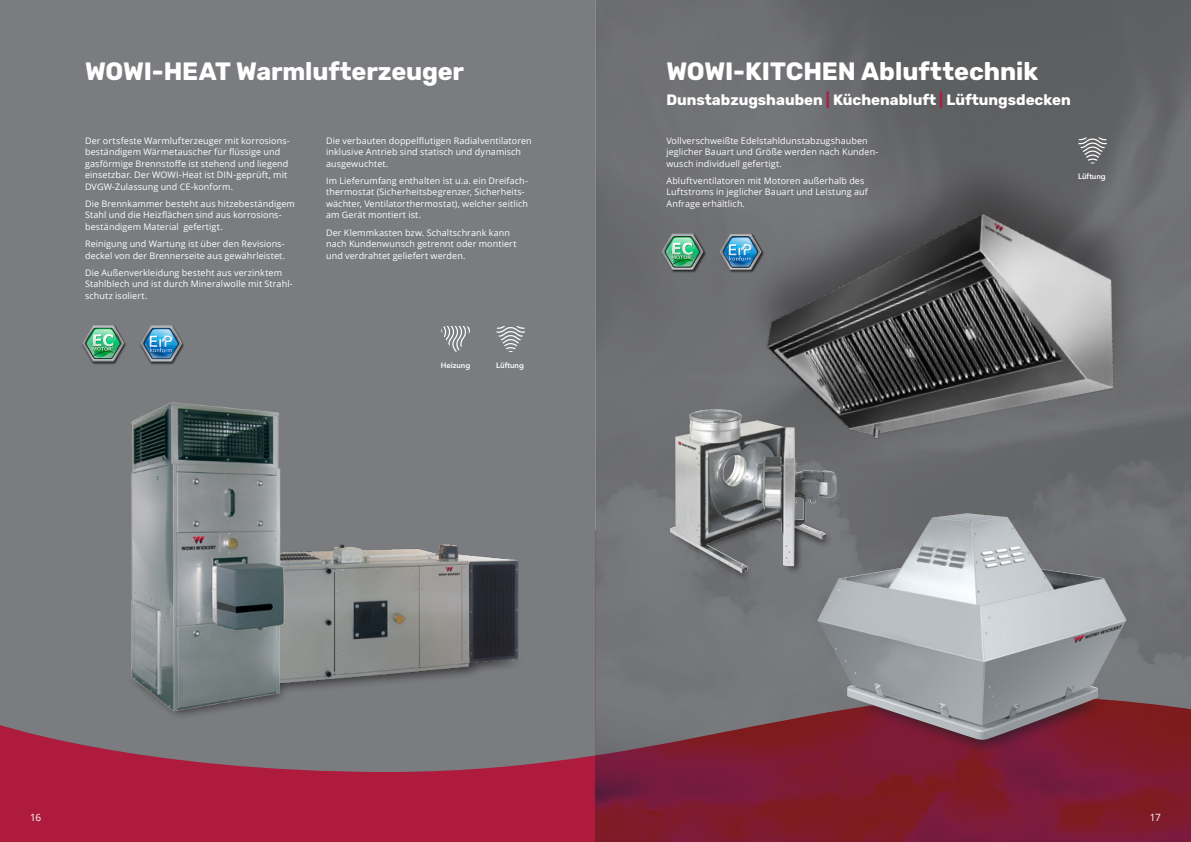
<style>
.page{position:relative;width:1191px;height:842px;background:#fff}
.page>*{position:absolute;margin:0;border:0;box-sizing:border-box;transform-origin:0 0}
.t1{font:700 25px "Rubik";letter-spacing:-.005em;color:#fff}
.t2{font:700 15px "Rubik";color:#fff}
.t3{font:10px "Open Sans";color:#fff}
.t4{font:9px/11.5px "Open Sans";letter-spacing:.01em;color:#fff}
.t5{font:600 7.7px "Avenir Next";letter-spacing:-.005em;color:#fff}
.t6{font:700 5.4px "Rubik";color:#fff}
.s1{color:#ae1b3d}
</style>
<div class="page">
<div style="left:0;top:531px;width:595px;height:311px;background:#ae1b3d"></div>
<img style="left:595px;top:755px;width:596px;height:87px">
<div style="left:0;top:0;width:595px;height:772px;background:#7a7c7f"></div>
<img style="left:595px;top:0;width:596px;height:755px">
<svg style="left:1078px;top:138px;width:29px;height:12px"></svg>
<img style="left:660px;top:232px;width:47px;height:42px">
<svg style="left:661px;top:234px;width:42px;height:36px;background:#689a81"></svg>
<img style="left:718px;top:232px;width:16px;height:42px">
<svg style="left:719px;top:234px;width:15px;height:36px"></svg>
<img style="left:81px;top:324px;width:47px;height:41px">
<svg style="left:82px;top:325px;width:42px;height:37px;background:#6b9d85"></svg>
<img style="left:139px;top:324px;width:47px;height:41px">
<svg style="left:140px;top:325px;width:42px;height:37px;background:#638ca7"></svg>
<div style="left:128px;top:637px;width:397px;height:84px;background:#7a7c7f"></div>
<img style="left:309px;top:532px;width:214px;height:156px">
<img style="left:109px;top:389px;width:200px;height:332px">
<div style="left:671px;top:499px;width:162px;height:83px;background:#231f20;opacity:.75"></div>
<svg style="left:747px;top:502px;width:75px;height:69px;background:#7e7f82"></svg>
<img style="left:670px;top:409px;width:77px;height:165px">
<div style="left:734px;top:150px;width:414px;height:288px;background:#231f20;opacity:.5"></div>
<img style="left:746px;top:200px;width:391px;height:247px">
<div style="left:856px;top:662px;width:248px;height:93px;background:#231f20;opacity:.75"></div>
<img style="left:817px;top:513px;width:309px;height:227px">
<svg style="left:441px;top:326px;width:29px;height:26px"></svg>
<svg style="left:496px;top:326px;width:29px;height:26px"></svg>
<h1 class="t1" style="left:85px;top:57px;width:380px">WOWI-HEAT Warmlufterzeuger</h1>
<p class="t4" style="left:85px;top:134px;width:206px">Der ortsfeste Warmlufterzeuger mit korrosions&shy;beständigem Wärmetauscher für flüssige und gasförmige Brennstoffe ist stehend und liegend einsetzbar. Der WOWI-Heat ist DIN-geprüft, mit DVGW-Zulassung und CE-konform.</p>
<p class="t4" style="left:85px;top:198px;width:211px">Die Brennkammer besteht aus hitzebeständigem<br>Stahl und die Heizflächen sind aus korrosions&shy;beständigem Material gefertigt.</p>
<p class="t4" style="left:85px;top:238px;width:201px">Reinigung und Wartung ist über den Revisions&shy;deckel von der Brennerseite aus gewährleistet.</p>
<p class="t4" style="left:85px;top:266px;width:209px">Die Außenverkleidung besteht aus verzinktem<br>Stahlblech und ist durch Mineralwolle mit Strahl&shy;schutz isoliert.</p>
<p class="t4" style="left:326px;top:134px;width:207px">Die verbauten doppelflutigen Radialventilatoren inklusive Antrieb sind statisch und dynamisch ausgewuchtet.</p>
<p class="t4" style="left:326px;top:175px;width:203px">Im Lieferumfang enthalten ist u.a. ein Dreifach&shy;thermostat (Sicherheitsbegrenzer, Sicherheits&shy;wächter, Ventilatorthermostat), welcher seitlich am Gerät montiert ist.</p>
<p class="t4" style="left:326px;top:226px;width:192px">Der Klemmkasten bzw. Schaltschrank kann nach Kundenwunsch getrennt oder montiert und verdrahtet geliefert werden.</p>
<p class="t6" style="left:449px;top:360px;width:24px">Heizung</p>
<p class="t6" style="left:495px;top:360px;width:24px">Lüftung</p>
<p class="t6" style="left:444px;top:360px;width:24px">Heizung</p>
<p class="t6" style="left:499px;top:360px;width:24px">Lüftung</p>
<p class="t5" style="left:496px;top:358px;width:29px">Lüftung</p>
<p class="t5" style="left:441px;top:358px;width:31px">Heizung</p>
<h1 class="t1" style="left:666px;top:57px;width:373px">WOWI-KITCHEN Ablufttechnik</h1>
<h2 class="t2" style="left:666px;top:91px;width:406px">Dunstabzugshauben <span class="s1">|</span> Küchenabluft <span class="s1">|</span> Lüftungsdecken</h2>
<p class="t4" style="left:666px;top:134px;width:213px">Vollverschweißte Edelstahldunstabzugshauben jeglicher Bauart und Größe werden nach Kunden&shy;wusch individuell gefertigt.</p>
<p class="t4" style="left:666px;top:175px;width:203px">Abluftventilatoren mit Motoren außerhalb des<br>Luftstroms in jeglicher Bauart und Leistung auf<br>Anfrage erhältlich.</p>
<p class="t6" style="left:1081px;top:172px;width:24px">Lüftung</p>
<p class="t5" style="left:1078px;top:170px;width:29px">Lüftung</p>
<p class="t3" style="left:30px;top:811px;width:12px">16</p>
<p class="t3" style="left:1149px;top:811px;width:12px">17</p>
</div>
